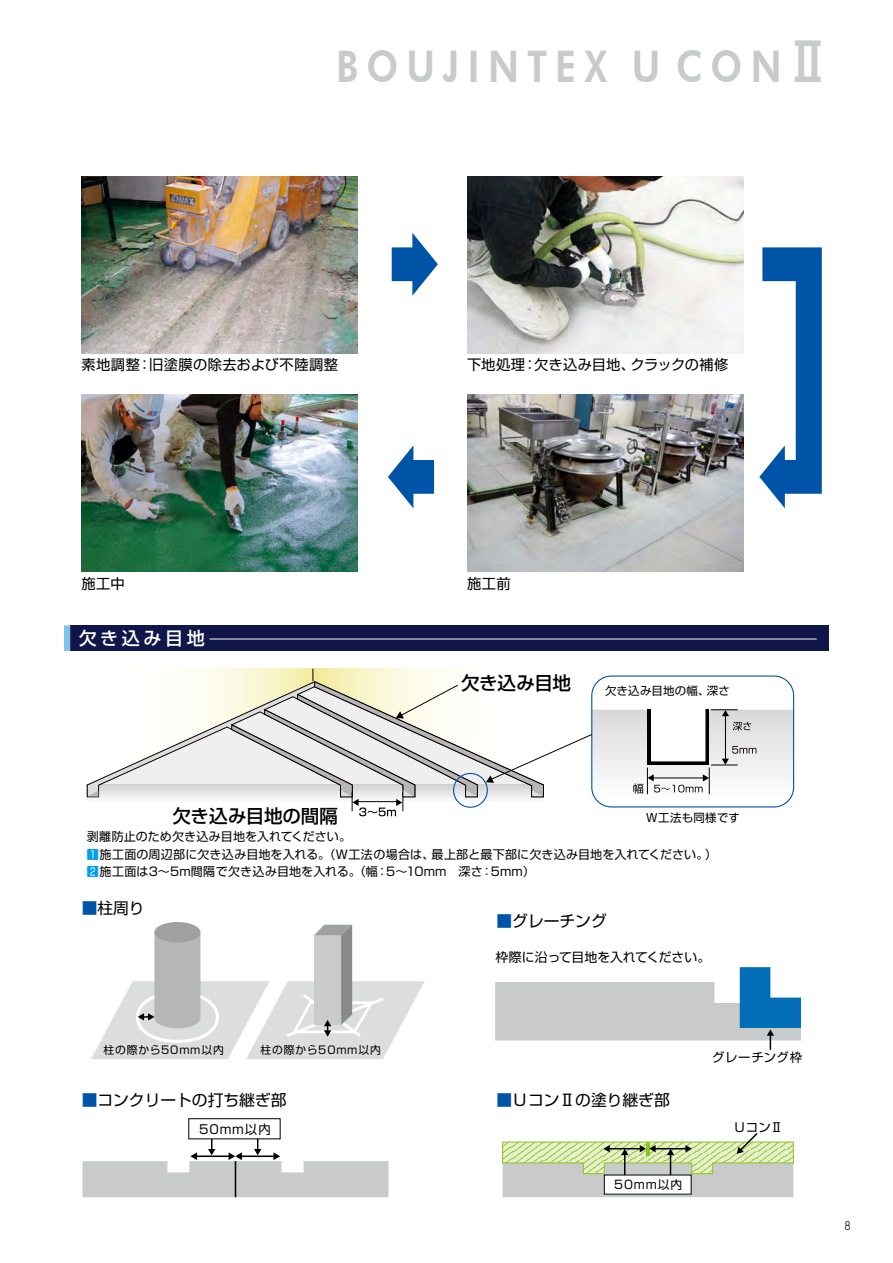
<style>
.page{position:relative;width:893px;height:1263px;background:#fff}
.page>*{position:absolute;margin:0;border:0;box-sizing:border-box;transform-origin:0 0}
.t1{font:800 43.65px "Futura BT";letter-spacing:.22em;color:#c9caca;scale:.85 1}
.t2{font:500 18.6px "Shin Go Pro";letter-spacing:-.005em;color:#000}
.t3{font:500 18px "Shin Go Pro";letter-spacing:.2em;color:#fff}
.t4{font:15.75px "Shin Go Pro";color:#000}
.t5{font:14.25px "Shin Go Pro";letter-spacing:.025em;color:#000}
.t6{font:14.25px "Shin Go Pro";letter-spacing:-.005em;color:#000}
.t7{font:12.9px "Shin Go Pro";color:#000}
.t8{font:12.45px "Shin Go Pro";letter-spacing:.06em;color:#000}
.t9{font:12px/17.1px "Shin Go Pro";letter-spacing:.01em;color:#000}
.t10{font:11.85px "Shin Go Pro";letter-spacing:.075em;color:#000}
.t11{font:11.4px "Shin Go Pro";letter-spacing:.03em;color:#000}
.t12{font:300 11.25px "UD Shin Go Pro";color:#000}
.t13{font:10.8px "Shin Go Pro";letter-spacing:.075em;color:#000}
.s1{font-family:"Gothic MB101 Pro De";font-weight:700;font-size:52.8px}
.s2{color:#00a0e9}
.s3{color:#0054a7}
</style>
<div class="page">
<div style="left:70px;top:625px;width:759px;height:26px;background:#101649"></div>
<svg style="left:64px;top:625px;width:6px;height:26px"></svg>
<hr style="left:210px;top:639px;width:607px;height:1px;background:#fff">
<img style="left:81px;top:177px;width:277px;height:177px">
<img style="left:81px;top:395px;width:277px;height:176px">
<img style="left:467px;top:177px;width:276px;height:177px">
<img style="left:467px;top:395px;width:276px;height:176px">
<svg style="left:392px;top:233px;width:46px;height:63px"></svg>
<svg style="left:388px;top:445px;width:46px;height:63px"></svg>
<svg style="left:759px;top:247px;width:63px;height:261px"></svg>
<svg style="left:194px;top:669px;width:37px;height:12px"></svg>
<div style="left:87px;top:784px;width:456px;height:17px;background:#f4f4f5"></div>
<svg style="left:86px;top:681px;width:145px;height:116px"></svg>
<svg style="left:88px;top:791px;width:10px;height:5px"></svg>
<svg style="left:231px;top:669px;width:563px;height:147px"></svg>
<div style="left:188px;top:1118px;width:93px;height:21px;border:1px solid #000"></div>
<div style="left:154px;top:922px;width:46px;height:20px;background:#9fa0a0;border-radius:50%"></div>
<svg style="left:495px;top:967px;width:306px;height:83px"></svg>
<svg style="left:82px;top:1139px;width:306px;height:58px"></svg>
<svg style="left:502px;top:1133px;width:292px;height:64px"></svg>
<svg style="left:91px;top:925px;width:334px;height:134px"></svg>
<h1 class="t1" style="left:336px;top:40px;width:583px">BOUJINTEX U CON<span class="s1">Ⅱ</span></h1>
<p class="t5" style="left:81px;top:353px;width:258px">素地調整：旧塗膜の除去および不陸調整</p>
<p class="t6" style="left:467px;top:353px;width:263px">下地処理：欠き込み目地、クラックの補修</p>
<p class="t5" style="left:81px;top:571px;width:45px">施工中</p>
<p class="t5" style="left:467px;top:571px;width:45px">施工前</p>
<h3 class="t3" style="left:79px;top:624px;width:128px">欠き込み目地</h3>
<h2 class="t2" style="left:461px;top:667px;width:111px">欠き込み目地</h2>
<p class="t11" style="left:605px;top:682px;width:126px">欠き込み目地の幅、深さ</p>
<h2 class="t2" style="left:173px;top:800px;width:167px">欠き込み目地の間隔</h2>
<p class="t11" style="left:646px;top:809px;width:95px">Ｗ工法も同様です</p>
<p class="t9" style="left:87px;top:827px;width:631px">剥離防止のため欠き込み目地を入れてください。<br><span class="s2">1</span>施工面の周辺部に欠き込み目地を入れる。（Ｗ工法の場合は、最上部と最下部に欠き込み目地を入れてください。）<br><span class="s2">2</span>施工面は3～5m間隔で欠き込み目地を入れる。（幅：5～10mm　深さ：5mm）</p>
<h3 class="t4" style="left:82px;top:895px;width:64px"><span class="s3">■</span>柱周り</h3>
<p class="t13" style="left:103px;top:1041px;width:122px">柱の際から50mm以内</p>
<p class="t13" style="left:261px;top:1041px;width:122px">柱の際から50mm以内</p>
<h3 class="t4" style="left:82px;top:1087px;width:206px"><span class="s3">■</span>コンクリートの打ち継ぎ部</h3>
<p class="t8" style="left:199px;top:1119px;width:73px">50mm以内</p>
<h3 class="t4" style="left:496px;top:908px;width:112px"><span class="s3">■</span>グレーチング</h3>
<p class="t7" style="left:495px;top:946px;width:216px">枠際に沿って目地を入れてください。</p>
<h3 class="t4" style="left:496px;top:1087px;width:175px"><span class="s3">■</span>ＵコンⅡの塗り継ぎ部</h3>
<p class="t10" style="left:614px;top:1175px;width:69px">50mm以内</p>
<p class="t8" style="left:712px;top:1047px;width:92px">グレーチング枠</p>
<p class="t8" style="left:733px;top:1117px;width:51px">ＵコンⅡ</p>
<p class="t12" style="left:845px;top:1216px;width:7px">8</p>
</div>
